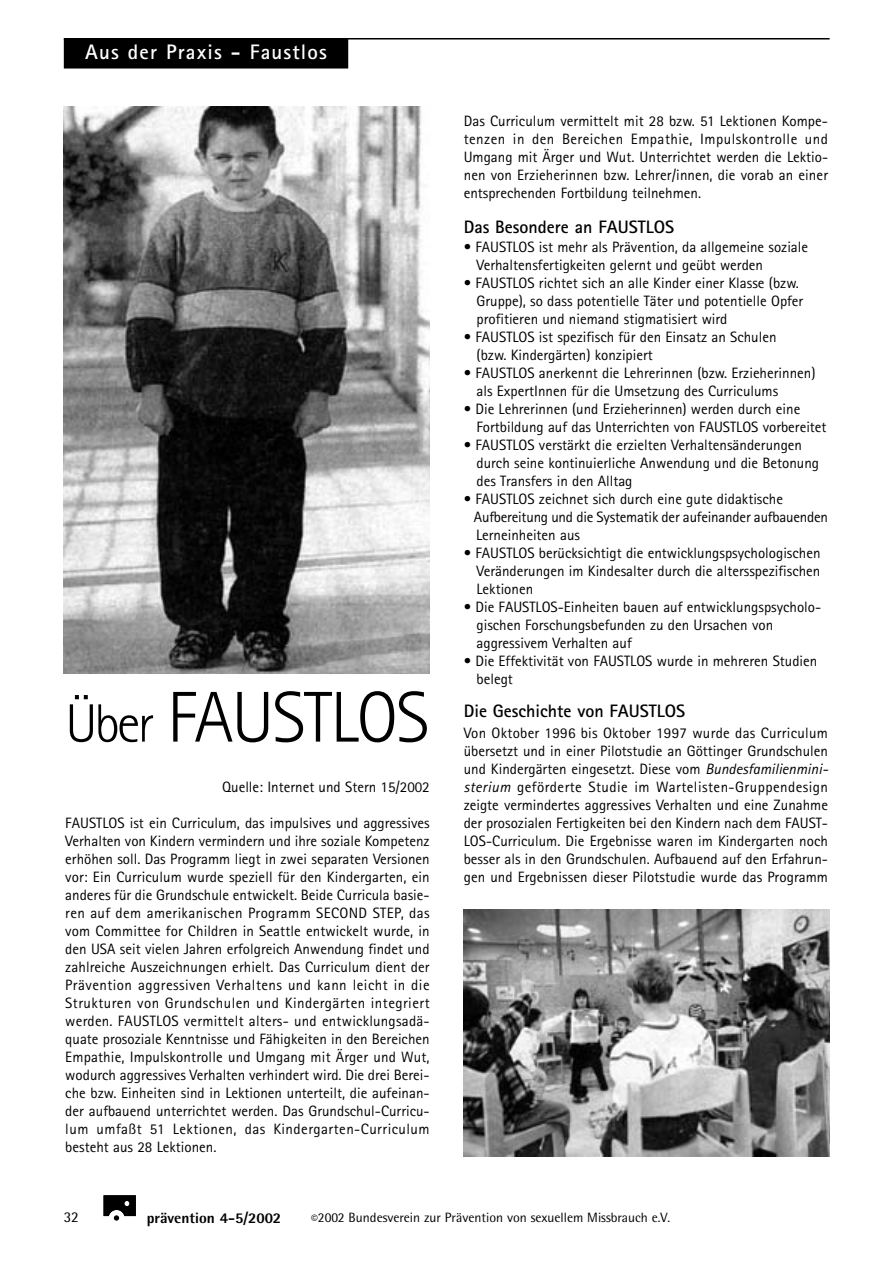
<style>
.page{position:relative;width:893px;height:1263px;background:#fff}
.page>*{position:absolute;margin:0;border:0;box-sizing:border-box;transform-origin:0 0}
.t1{font:300 72px "Rotis Sans Serif";letter-spacing:-.025em;color:#000}
.t2{font:700 21px "Rotis Sans Serif";letter-spacing:.055em;color:#fff}
.t3{font:700 18px "Rotis Sans Serif";color:#000}
.t4{font:15px/18px "Rotis Sans Serif";color:#000}
.t5{font:800 15px "Rotis Semi Sans";color:#000}
.t6{font:15px "Rotis Semi Sans";color:#000}
.t7{font:13.5px "Rotis Semi Sans";color:#000}
.s1{font-size:54px}
.s2{font-style:italic}
</style>
<div class="page">
<hr style="left:64px;top:38px;width:765px;height:2px;background:#000">
<div style="left:64px;top:39px;width:284px;height:30px;background:#000"></div>
<svg style="left:104px;top:1195px;width:32px;height:26px"></svg>
<img style="left:463px;top:910px;width:366px;height:247px">
<img style="left:64px;top:106px;width:365px;height:568px">
<h2 class="t2" style="left:85px;top:44px;width:243px">Aus der Praxis - Faustlos</h2>
<h1 class="t1" style="left:65px;top:692px;width:366px"><span class="s1">Über</span> FAUSTLOS</h1>
<p class="t4" style="left:222px;top:779px;width:209px">Quelle: Internet und Stern 15/2002</p>
<p class="t4" style="left:65px;top:815px;width:366px;text-align:justify">FAUSTLOS ist ein Curriculum, das impulsives und aggressives Verhalten von Kindern vermindern und ihre soziale Kompetenz erhöhen soll. Das Programm liegt in zwei separaten Versionen vor: Ein Curriculum wurde speziell für den Kindergarten, ein anderes für die Grundschule entwickelt. Beide Curricula basie&shy;ren auf dem amerikanischen Programm SECOND STEP, das vom Committee for Children in Seattle entwickelt wurde, in den USA seit vielen Jahren erfolgreich Anwendung findet und zahlreiche Auszeichnungen erhielt. Das Curriculum dient der Prävention aggressiven Verhaltens und kann leicht in die Strukturen von Grundschulen und Kindergärten integriert werden. FAUSTLOS vermittelt alters- und entwicklungsadä&shy;quate prosoziale Kenntnisse und Fähigkeiten in den Bereichen Empathie, Impulskontrolle und Umgang mit Ärger und Wut, wodurch aggressives Verhalten verhindert wird. Die drei Berei&shy;che bzw. Einheiten sind in Lektionen unterteilt, die aufeinan&shy;der aufbauend unterrichtet werden. Das Grundschul-Curricu&shy;lum umfaßt 51 Lektionen, das Kindergarten-Curriculum besteht aus 28 Lektionen.</p>
<p class="t4" style="left:463px;top:113px;width:366px;text-align:justify">Das Curriculum vermittelt mit 28 bzw. 51 Lektionen Kompe&shy;tenzen in den Bereichen Empathie, Impulskontrolle und Umgang mit Ärger und Wut. Unterrichtet werden die Lektio&shy;nen von Erzieherinnen bzw. Lehrer/innen, die vorab an einer entsprechenden Fortbildung teilnehmen.</p>
<p class="t3" style="left:463px;top:220px;width:212px">Das Besondere an FAUSTLOS</p>
<p class="t4" style="left:476px;top:239px;width:333px;text-indent:-13px">• FAUSTLOS ist mehr als Prävention, da allgemeine soziale<br>Verhaltensfertigkeiten gelernt und geübt werden</p>
<p class="t4" style="left:476px;top:275px;width:328px;text-indent:-13px">• FAUSTLOS richtet sich an alle Kinder einer Klasse (bzw.<br>Gruppe), so dass potentielle Täter und potentielle Opfer profitieren und niemand stigmatisiert wird</p>
<p class="t4" style="left:476px;top:329px;width:301px;text-indent:-13px">• FAUSTLOS ist spezifisch für den Einsatz an Schulen (bzw. Kindergärten) konzipiert</p>
<p class="t4" style="left:476px;top:365px;width:340px;text-indent:-13px">• FAUSTLOS anerkennt die Lehrerinnen (bzw. Erzieherinnen) als ExpertInnen für die Umsetzung des Curriculums</p>
<p class="t4" style="left:476px;top:401px;width:351px;text-indent:-13px">• Die Lehrerinnen (und Erzieherinnen) werden durch eine<br>Fortbildung auf das Unterrichten von FAUSTLOS vorbereitet</p>
<p class="t4" style="left:476px;top:437px;width:344px;text-indent:-13px">• FAUSTLOS verstärkt die erzielten Verhaltensänderungen durch seine kontinuierliche Anwendung und die Betonung des Transfers in den Alltag</p>
<p class="t4" style="left:474px;top:491px;width:355px;text-indent:-10px">• FAUSTLOS zeichnet sich durch eine gute didaktische<br>Aufbereitung und die Systematik der aufeinander aufbauenden<br>Lerneinheiten aus</p>
<p class="t4" style="left:476px;top:545px;width:345px;text-align:justify;text-indent:-13px">• FAUSTLOS berücksichtigt die entwicklungspsychologischen Veränderungen im Kindesalter durch die altersspezifischen Lektionen</p>
<p class="t4" style="left:476px;top:599px;width:346px;text-indent:-13px">• Die FAUSTLOS-Einheiten bauen auf entwicklungspsycholo&shy;gischen Forschungsbefunden zu den Ursachen von aggressivem Verhalten auf</p>
<p class="t4" style="left:476px;top:653px;width:342px;text-indent:-13px">• Die Effektivität von FAUSTLOS wurde in mehreren Studien belegt</p>
<p class="t3" style="left:463px;top:705px;width:223px">Die Geschichte von FAUSTLOS</p>
<p class="t4" style="left:463px;top:725px;width:366px;text-align:justify">Von Oktober 1996 bis Oktober 1997 wurde das Curriculum übersetzt und in einer Pilotstudie an Göttinger Grundschulen und Kindergärten eingesetzt. Diese vom <span class="s2">Bundesfamilienmini&shy;sterium</span> geförderte Studie im Wartelisten-Gruppendesign zeigte vermindertes aggressives Verhalten und eine Zunahme der prosozialen Fertigkeiten bei den Kindern nach dem FAUST-LOS-Curriculum. Die Ergebnisse waren im Kindergarten noch besser als in den Grundschulen. Aufbauend auf den Erfahrun&shy;gen und Ergebnissen dieser Pilotstudie wurde das Programm</p>
<p class="t6" style="left:64px;top:1212px;width:17px">32</p>
<p class="t5" style="left:147px;top:1212px;width:136px">prävention 4-5/2002</p>
<p class="t7" style="left:311px;top:1213px;width:360px">©2002 Bundesverein zur Prävention von sexuellem Missbrauch e.V.</p>
</div>
